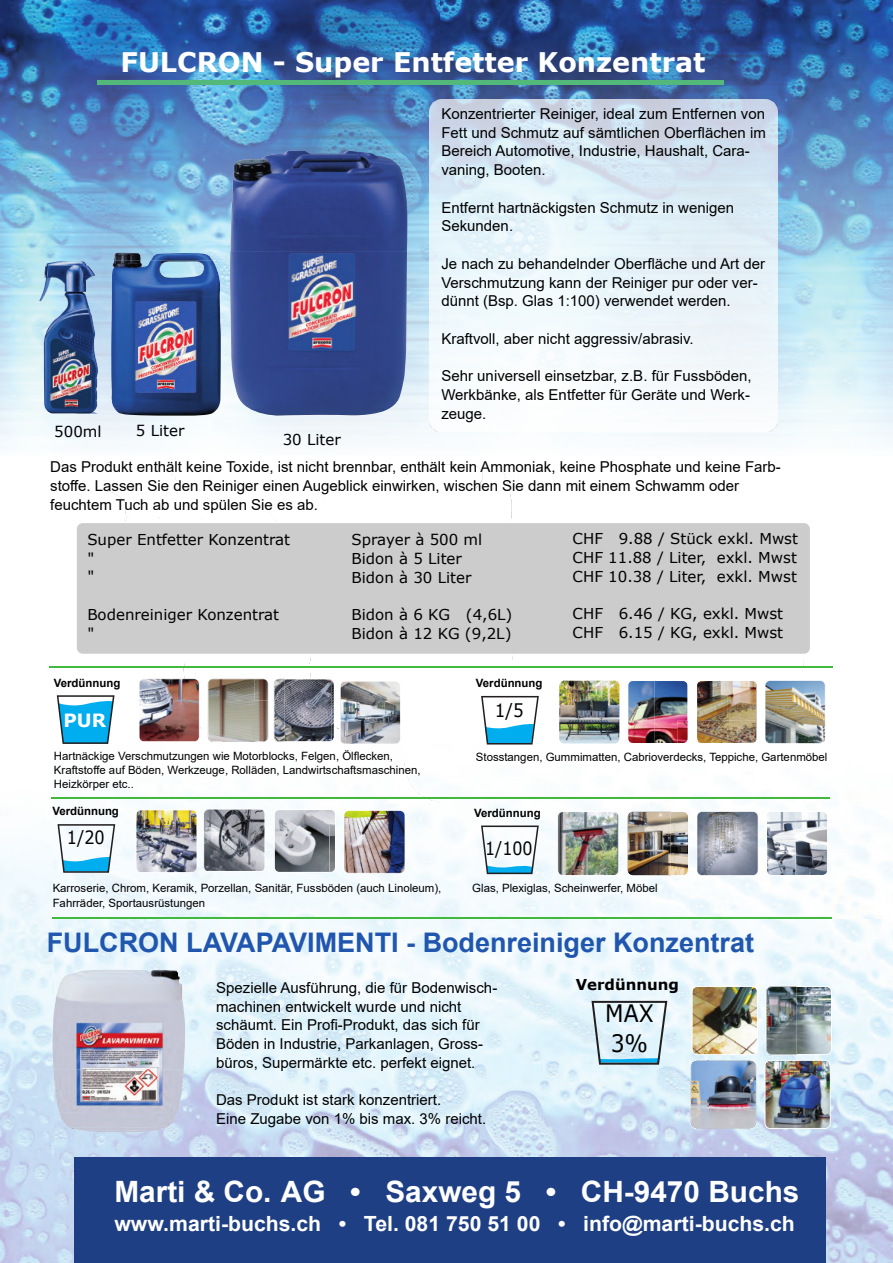
<style>
.page{position:relative;width:893px;height:1263px;background:#fff}
.page>*{position:absolute;margin:0;border:0;box-sizing:border-box;transform-origin:0 0}
.t1{font:700 29.4px "Arial";color:#fff}
.t2{font:700 27px "Arial";color:#2056ae}
.t3{font:700 27px "Verdana";color:#fff}
.t4{font:24px/30px "Verdana";color:#000;scale:.91 1}
.t5{font:700 21px "Arial";color:#fff}
.t6{font:18.3px "Verdana";color:#000;scale:.87 1}
.t7{font:18.3px "Verdana";color:#000;scale:.88 1}
.t8{font:700 18.3px "Verdana";color:#fff}
.t9{font:18.3px "Verdana";color:#000;scale:.91 1}
.t10{font:15px/18.8px "Arial";color:#000}
.t11{font:15px/18.8px "Verdana";color:#000}
.t12{font:700 15px "Verdana";color:#000}
.t13{font:11.4px/14.2px "Arial";color:#000}
.t14{font:700 11.4px "Arial";color:#000}
</style>
<div class="page">
<img style="left:0;top:0;width:441px;height:36px">
<img style="left:441px;top:0;width:452px;height:36px">
<img style="left:474px;top:919px;width:419px;height:344px">
<img style="left:52px;top:919px;width:422px;height:344px">
<img style="left:1px;top:666px;width:53px;height:596px">
<img style="left:53px;top:666px;width:840px;height:253px">
<img style="left:789px;top:662px;width:18px;height:18px">
<img style="left:382px;top:762px;width:61px;height:42px">
<img style="left:263px;top:512px;width:78px;height:217px">
<img style="left:158px;top:465px;width:53px;height:264px">
<img style="left:474px;top:465px;width:50px;height:211px">
<img style="left:106px;top:462px;width:53px;height:59px">
<img style="left:136px;top:809px;width:61px;height:64px">
<img style="left:208px;top:679px;width:60px;height:63px">
<img style="left:223px;top:701px;width:45px;height:41px">
<img style="left:139px;top:678px;width:61px;height:64px">
<hr style="left:50px;top:667px;width:783px;height:1px;background:#40b93c">
<svg style="left:671px;top:811px;width:18px;height:65px"></svg>
<img style="left:627px;top:811px;width:44px;height:65px">
<img style="left:557px;top:811px;width:62px;height:65px">
<hr style="left:51px;top:797px;width:778px;height:1px;background:#40b93c">
<svg style="left:57px;top:695px;width:58px;height:49px"></svg>
<img style="left:344px;top:810px;width:61px;height:63px">
<svg style="left:274px;top:809px;width:50px;height:64px"></svg>
<img style="left:324px;top:809px;width:12px;height:64px">
<img style="left:330px;top:824px;width:5px;height:48px">
<img style="left:275px;top:810px;width:4px;height:62px">
<svg style="left:204px;top:809px;width:61px;height:63px"></svg>
<img style="left:696px;top:680px;width:61px;height:64px">
<img style="left:727px;top:680px;width:30px;height:63px">
<img style="left:765px;top:680px;width:60px;height:64px">
<svg style="left:274px;top:679px;width:60px;height:63px"></svg>
<img style="left:274px;top:679px;width:5px;height:62px">
<img style="left:332px;top:679px;width:2px;height:62px">
<img style="left:340px;top:681px;width:61px;height:63px">
<svg style="left:795px;top:811px;width:33px;height:65px"></svg>
<img style="left:766px;top:811px;width:29px;height:65px">
<svg style="left:697px;top:811px;width:61px;height:65px"></svg>
<img style="left:627px;top:680px;width:61px;height:64px">
<img style="left:677px;top:721px;width:11px;height:22px">
<img style="left:628px;top:681px;width:5px;height:62px">
<img style="left:559px;top:680px;width:60px;height:63px;border-radius:5px">
<svg style="left:481px;top:696px;width:58px;height:48px"></svg>
<hr style="left:52px;top:918px;width:780px;height:1px;background:#40b93c">
<svg style="left:58px;top:824px;width:57px;height:49px"></svg>
<svg style="left:481px;top:825px;width:58px;height:49px"></svg>
<div style="left:75px;top:521px;width:737px;height:134px;background:#ccc;border:2px solid #fff;border-radius:7px"></div>
<img style="left:690px;top:1060px;width:66px;height:69px">
<img style="left:751px;top:1061px;width:5px;height:67px">
<img style="left:708px;top:1060px;width:1px;height:69px">
<img style="left:764px;top:986px;width:68px;height:143px">
<img style="left:766px;top:986px;width:31px;height:69px">
<img style="left:692px;top:986px;width:66px;height:69px">
<img style="left:53px;top:970px;width:49px;height:86px">
<img style="left:53px;top:1069px;width:129px;height:58px">
<img style="left:59px;top:1112px;width:26px;height:15px">
<img style="left:69px;top:1127px;width:98px;height:4px">
<img style="left:85px;top:1130px;width:71px;height:2px">
<svg style="left:591px;top:1001px;width:76px;height:64px"></svg>
<div style="left:75px;top:1157px;width:751px;height:106px;background:#1f3f84"></div>
<img style="left:0;top:36px;width:893px;height:409px">
<img style="left:373px;top:463px;width:102px;height:29px">
<div style="left:97px;top:80px;width:627px;height:5px;background:#52b97b"></div>
<img style="left:230px;top:150px;width:177px;height:266px">
<img style="left:39px;top:261px;width:59px;height:152px">
<img style="left:114px;top:253px;width:99px;height:7px">
<img style="left:111px;top:260px;width:110px;height:156px">
<img style="left:430px;top:100px;width:348px;height:331px">
<h2 class="t3" style="left:120px;top:51px;width:586px">FULCRON - Super Entfetter Konzentrat</h2>
<p class="t10" style="left:441px;top:106px;width:326px">Konzentrierter Reiniger, ideal zum Entfernen von Fett und Schmutz auf sämtlichen Oberflächen im Bereich Automotive, Industrie, Haushalt, Cara&shy;vaning, Booten.</p>
<p class="t10" style="left:441px;top:199px;width:294px">Entfernt hartnäckigsten Schmutz in wenigen<br>Sekunden.</p>
<p class="t10" style="left:441px;top:256px;width:325px">Je nach zu behandelnder Oberfläche und Art der<br>Verschmutzung kann der Reiniger pur oder ver&shy;dünnt (Bsp. Glas 1:100) verwendet werden.</p>
<p class="t10" style="left:441px;top:331px;width:254px">Kraftvoll, aber nicht aggressiv/abrasiv.</p>
<p class="t10" style="left:441px;top:368px;width:312px;text-align:justify">Sehr universell einsetzbar, z.B. für Fussböden, Werkbänke, als Entfetter für Geräte und Werk&shy;zeuge.</p>
<p class="t11" style="left:54px;top:423px;width:49px">500ml</p>
<p class="t11" style="left:136px;top:422px;width:50px">5 Liter</p>
<p class="t11" style="left:283px;top:431px;width:60px">30 Liter</p>
<p class="t10" style="left:50px;top:459px;width:732px">Das Produkt enthält keine Toxide, ist nicht brennbar, enthält kein Ammoniak, keine Phosphate und keine Farb&shy;stoffe. Lassen Sie den Reiniger einen Augeblick einwirken, wischen Sie dann mit einem Schwamm oder feuchtem Tuch ab und spülen Sie es ab.</p>
<p class="t11" style="left:87px;top:531px;width:204px">Super Entfetter Konzentrat "<br>"</p>
<p class="t11" style="left:87px;top:606px;width:193px">Bodenreiniger Konzentrat "</p>
<p class="t14" style="left:54px;top:678px;width:68px">Verdünnung</p>
<p class="t8" style="left:64px;top:713px;width:44px">PUR</p>
<p class="t11" style="left:351px;top:531px;width:132px">Sprayer à 500 ml<br>Bidon à 5 Liter<br>Bidon à 30 Liter</p>
<p class="t11" style="left:351px;top:606px;width:162px">Bidon à 6 KG (4,6L)<br>Bidon à 12 KG (9,2L)</p>
<p class="t14" style="left:476px;top:679px;width:68px">Verdünnung</p>
<p class="t9" style="left:495px;top:703px;width:33px">1/5</p>
<p class="t11" style="left:573px;top:531px;width:227px;text-align:justify">CHF 9.88 / Stück exkl. Mwst CHF 11.88 / Liter, exkl. Mwst CHF 10.38 / Liter, exkl. Mwst</p>
<p class="t11" style="left:573px;top:606px;width:212px">CHF 6.46 / KG, exkl. Mwst<br>CHF 6.15 / KG, exkl. Mwst</p>
<p class="t13" style="left:54px;top:750px;width:368px">Hartnäckige Verschmutzungen wie Motorblocks, Felgen, Ölflecken,<br>Kraftstoffe auf Böden, Werkzeuge, Rolläden, Landwirtschaftsmaschinen,<br>Heizkörper etc..</p>
<p class="t13" style="left:476px;top:751px;width:353px">Stosstangen, Gummimatten, Cabrioverdecks, Teppiche, Gartenmöbel</p>
<p class="t14" style="left:52px;top:807px;width:68px">Verdünnung</p>
<p class="t7" style="left:67px;top:830px;width:45px">1/20</p>
<p class="t14" style="left:474px;top:808px;width:68px">Verdünnung</p>
<p class="t6" style="left:485px;top:841px;width:56px">1/100</p>
<p class="t13" style="left:53px;top:882px;width:390px">Karroserie, Chrom, Keramik, Porzellan, Sanitär, Fussböden (auch Linoleum),<br>Fahrräder, Sportausrüstungen</p>
<p class="t13" style="left:472px;top:882px;width:187px">Glas, Plexiglas, Scheinwerfer, Möbel</p>
<h2 class="t2" style="left:47px;top:933px;width:709px">FULCRON LAVAPAVIMENTI - Bodenreiniger Konzentrat</h2>
<p class="t10" style="left:216px;top:979px;width:283px">Spezielle Ausführung, die für Bodenwisch&shy;machinen entwickelt wurde und nicht schäumt. Ein Profi-Produkt, das sich für Böden in Industrie, Parkanlagen, Gross&shy;büros, Supermärkte etc. perfekt eignet.</p>
<p class="t10" style="left:216px;top:1092px;width:272px">Das Produkt ist stark konzentriert.<br>Eine Zugabe von 1% bis max. 3% reicht.</p>
<p class="t12" style="left:576px;top:978px;width:105px">Verdünnung</p>
<h3 class="t4" style="left:605px;top:1000px;width:55px">MAX<br>3%</h3>
<h1 class="t1" style="left:114px;top:1181px;width:686px">Marti &amp; Co. AG • Saxweg 5 • CH-9470 Buchs</h1>
<h3 class="t5" style="left:114px;top:1216px;width:682px">www.marti-buchs.ch • Tel. 081 750 51 00 • info@marti-buchs.ch</h3>
</div>
